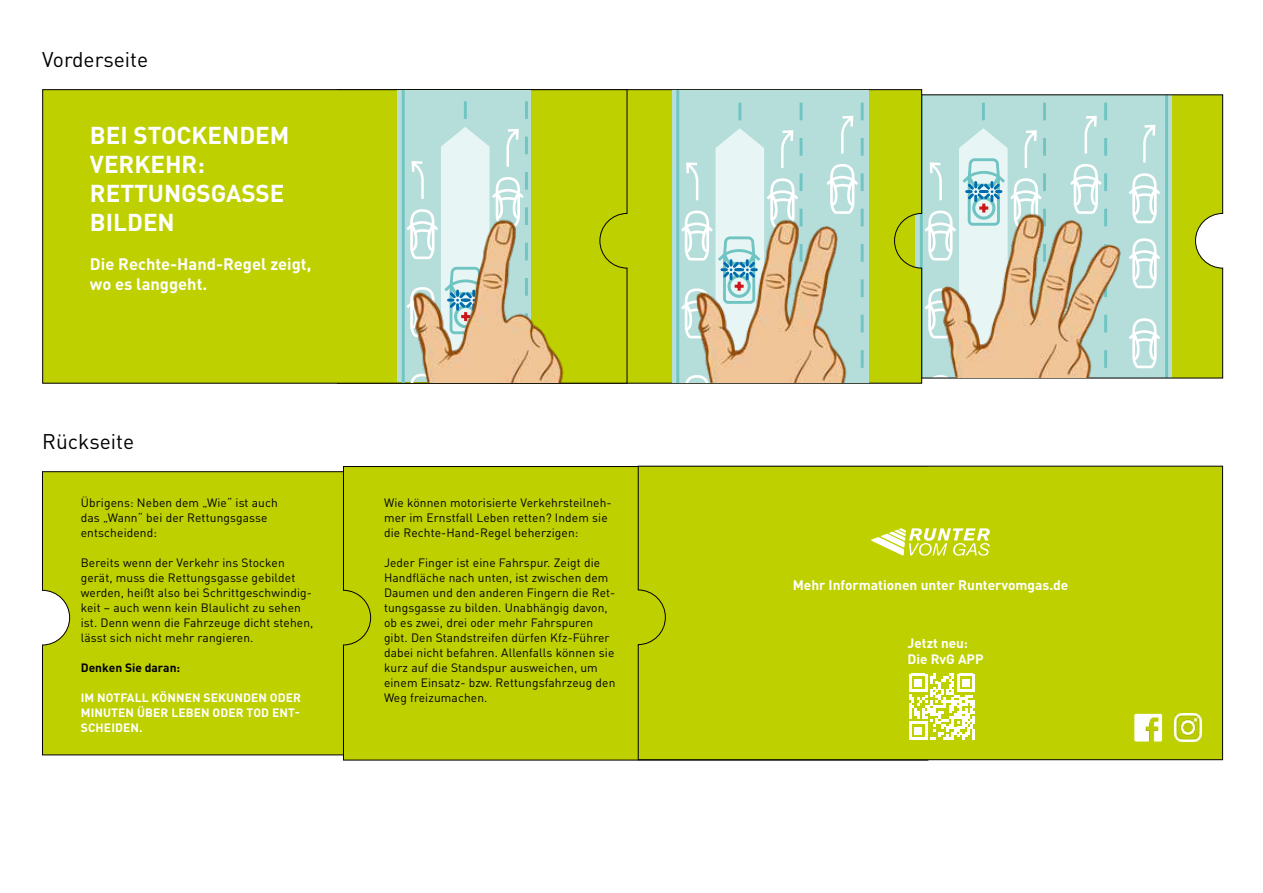
<style>
.page{position:relative;width:1263px;height:893px;background:#fff}
.page>*{position:absolute;margin:0;border:0;box-sizing:border-box;transform-origin:0 0}
.t1{font:700 24.15px/29px "DIN Pro";color:#fff}
.t2{font:21px "DIN Pro";color:#000}
.t3{font:700 16.5px/19.8px "DIN Pro";color:#fff}
.t4{font:700 13.8px "DIN Pro";color:#fff}
.t5{font:700 13.5px/16.5px "DIN Pro";color:#fff}
.t6{font:12px/15px "DIN Pro";letter-spacing:.01em;color:#000}
.t7{font:700 12px/15px "DIN Pro";letter-spacing:.01em;color:#fff;text-align:justify}
.t8{font:700 12px "DIN Pro";color:#000}
</style>
<div class="page">
<div style="left:42px;top:471px;width:301px;height:285px;background:#bed000"></div>
<svg style="left:343px;top:466px;width:585px;height:295px;background:#b1c200"></svg>
<div style="left:637px;top:465px;width:586px;height:295px;background:#bed000"></div>
<img style="left:1134px;top:714px;width:28px;height:27px">
<img style="left:1174px;top:714px;width:28px;height:27px">
<svg style="left:909px;top:674px;width:66px;height:66px"></svg>
<svg style="left:871px;top:528px;width:119px;height:28px"></svg>
<svg style="left:923px;top:94px;width:300px;height:285px;background:#b6cf44"></svg>
<svg style="left:924px;top:95px;width:236px;height:283px;background:#bbdfdd"></svg>
<div style="left:628px;top:89px;width:294px;height:295px;background:#bed000"></div>
<div style="left:672px;top:90px;width:197px;height:293px;background:linear-gradient(to bottom,#b5dedb,#b5dedb)"></div>
<hr style="left:922px;top:90px;width:1px;height:293px;background:#70c4c2">
<hr style="left:676px;top:90px;width:3px;height:293px;background:#70c4c2">
<svg style="left:681px;top:90px;width:188px;height:293px;background:#c0e2e0"></svg>
<div style="left:42px;top:89px;width:586px;height:295px;background:#bed000"></div>
<div style="left:398px;top:90px;width:133px;height:292px;background:linear-gradient(to bottom,#b5dedb,#b5dedb)"></div>
<hr style="left:647px;top:90px;width:1px;height:292px;background:#70c4c2">
<hr style="left:402px;top:90px;width:3px;height:292px;background:#70c4c2">
<svg style="left:406px;top:90px;width:125px;height:123px;background:#c3e4e2"></svg>
<img style="left:404px;top:213px;width:216px;height:169px">
<img style="left:685px;top:213px;width:218px;height:169px">
<img style="left:930px;top:208px;width:218px;height:169px">
<h2 class="t2" style="left:42px;top:45px;width:107px">Vorderseite</h2>
<h1 class="t1" style="left:90px;top:119px;width:201px">BEI STOCKENDEM<br>VERKEHR:<br>RETTUNGSGASSE<br>BILDEN</h1>
<h3 class="t3" style="left:90px;top:254px;width:223px">Die Rechte-Hand-Regel zeigt, wo es langgeht.</h3>
<h2 class="t2" style="left:42px;top:427px;width:93px">Rückseite</h2>
<p class="t6" style="left:81px;top:495px;width:199px">Übrigens: Neben dem „Wie“ ist auch das „Wann“ bei der Rettungsgasse entscheidend:</p>
<p class="t6" style="left:81px;top:555px;width:234px">Bereits wenn der Verkehr ins Stocken gerät, muss die Rettungsgasse gebildet werden, heißt also bei Schrittgeschwindig&shy;keit – auch wenn kein Blaulicht zu sehen ist. Denn wenn die Fahrzeuge dicht stehen, lässt sich nicht mehr rangieren.</p>
<p class="t8" style="left:81px;top:659px;width:101px">Denken Sie daran:</p>
<p class="t7" style="left:81px;top:690px;width:222px">IM NOTFALL KÖNNEN SEKUNDEN ODER MINUTEN ÜBER LEBEN ODER TOD ENT-SCHEIDEN.</p>
<p class="t6" style="left:384px;top:495px;width:229px">Wie können motorisierte Verkehrsteilneh&shy;mer im Ernstfall Leben retten? Indem sie die Rechte-Hand-Regel beherzigen:</p>
<p class="t6" style="left:384px;top:555px;width:233px">Jeder Finger ist eine Fahrspur. Zeigt die Handfläche nach unten, ist zwischen dem Daumen und den anderen Fingern die Ret&shy;tungsgasse zu bilden. Unabhängig davon, ob es zwei, drei oder mehr Fahrspuren gibt. Den Standstreifen dürfen Kfz-Führer dabei nicht befahren. Allenfalls können sie kurz auf die Standspur ausweichen, um einem Einsatz- bzw. Rettungsfahrzeug den Weg freizumachen.</p>
<p class="t4" style="left:793px;top:575px;width:277px">Mehr Informationen unter Runtervomgas.de</p>
<p class="t5" style="left:908px;top:634px;width:77px">Jetzt neu:<br>Die RvG APP</p>
</div>
